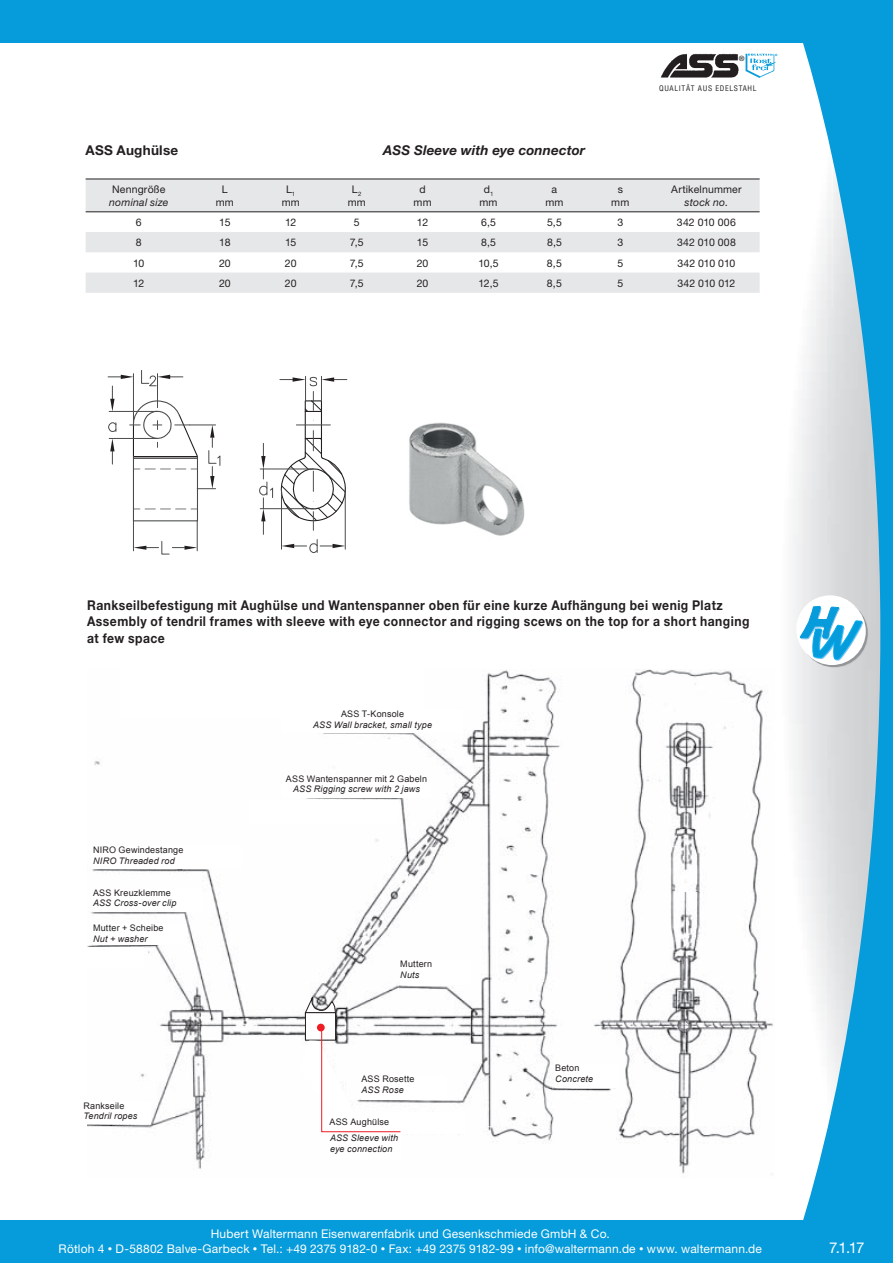
<style>
.page{position:relative;width:893px;height:1263px;background:#fff}
.page>*{position:absolute;margin:0;border:0;box-sizing:border-box;transform-origin:0 0}
.t1{font:15px "Helvetica Neue";color:#fff}
.t2{font:700 13.5px/16.2px "Helvetica Neue";letter-spacing:.04em;color:#231f20;scale:.9 1}
.t3{font:italic 700 13.5px "Helvetica Neue";letter-spacing:.005em;color:#231f20}
.t4{font:700 13.5px "Helvetica Neue";letter-spacing:.02em;color:#231f20}
.t5{font:12px/14.4px "Helvetica Neue";letter-spacing:.015em;color:#fff;text-align:center}
.t6{font:10.5px/12.6px "Helvetica Neue";letter-spacing:.01em;color:#231f20;text-align:center}
.t7{font:italic 10.5px "Helvetica Neue";letter-spacing:.02em;color:#231f20}
.t8{font:10.5px "Helvetica Neue";letter-spacing:-.01em;color:#231f20}
.t9{font:italic 9px/10.8px "Arial";letter-spacing:.02em;color:#231f20}
.t10{font:9px "Arial";letter-spacing:.02em;color:#231f20}
.t11{font:condensed 7.5px "Helvetica";letter-spacing:.09em;color:#231f20}
.t12{font:500 7.2px "Helvetica Neue";color:#231f20}
.s1{font-size:9px}
</style>
<div class="page">
<img style="left:660px;top:53px;width:79px;height:25px">
<img style="left:745px;top:53px;width:33px;height:25px">
<svg style="left:793px;top:43px;width:100px;height:1220px"></svg>
<div style="left:0;top:0;width:893px;height:43px;background:#069bda"></div>
<div style="left:0;top:1220px;width:821px;height:43px;background:#069bda"></div>
<svg style="left:796px;top:595px;width:68px;height:68px"></svg>
<svg style="left:800px;top:599px;width:68px;height:68px"></svg>
<div style="left:798px;top:597px;width:68px;height:68px;background:#fff;border-radius:50%"></div>
<svg style="left:800px;top:606px;width:63px;height:54px"></svg>
<img style="left:409px;top:422px;width:116px;height:114px">
<svg style="left:176px;top:509px;width:21px;height:1px"></svg>
<svg style="left:134px;top:509px;width:36px;height:1px"></svg>
<hr style="left:133px;top:520px;width:64px;height:1px;background:#494a4b">
<hr style="left:197px;top:458px;width:1px;height:63px;background:#494a4b">
<hr style="left:133px;top:458px;width:1px;height:63px;background:#494a4b">
<hr style="left:197px;top:521px;width:1px;height:30px;background:#494a4b">
<hr style="left:133px;top:521px;width:1px;height:30px;background:#494a4b">
<svg style="left:133px;top:541px;width:64px;height:14px"></svg>
<svg style="left:108px;top:370px;width:112px;height:119px"></svg>
<svg style="left:259px;top:376px;width:89px;height:177px"></svg>
<svg style="left:86px;top:180px;width:674px;height:113px;fill:#e6e7e9"></svg>
<svg style="left:85px;top:178px;width:675px;height:2px"></svg>
<svg style="left:85px;top:211px;width:675px;height:2px"></svg>
<img style="left:87px;top:670px;width:686px;height:504px">
<div style="left:282px;top:775px;width:149px;height:22px;background:#fff"></div>
<div style="left:93px;top:847px;width:149px;height:22px;background:#fff"></div>
<div style="left:400px;top:960px;width:71px;height:24px;background:#fff"></div>
<div style="left:361px;top:1075px;width:86px;height:24px;background:#fff"></div>
<div style="left:555px;top:1064px;width:63px;height:24px;background:#fff"></div>
<div style="left:93px;top:889px;width:110px;height:22px;background:#fff"></div>
<div style="left:93px;top:924px;width:93px;height:20px;background:#fff"></div>
<div style="left:84px;top:1102px;width:67px;height:22px;background:#fff"></div>
<div style="left:51px;top:948px;width:93px;height:20px;background:#fff"></div>
<div style="left:250px;top:800px;width:148px;height:22px;background:#fff"></div>
<div style="left:120px;top:665px;width:303px;height:53px;background:#fff"></div>
<div style="left:282px;top:710px;width:181px;height:23px;background:#fff"></div>
<svg style="left:305px;top:996px;width:31px;height:16px"></svg>
<div style="left:305px;top:1013px;width:31px;height:27px;background:#fff"></div>
<div style="left:305px;top:1012px;width:31px;height:28px;border:1px solid #231f20"></div>
<div style="left:317px;top:1024px;width:8px;height:7px;background:#ee1d23;border-radius:50%"></div>
<div style="left:330px;top:1134px;width:71px;height:25px;background:#fff"></div>
<div style="left:330px;top:1112px;width:135px;height:22px;background:#fff"></div>
<svg style="left:298px;top:1027px;width:103px;height:114px"></svg>
<p class="t12" style="left:739px;top:55px;width:7px">®</p>
<p class="t11" style="left:659px;top:85px;width:99px">QUALITÄT AUS EDELSTAHL</p>
<p class="t4" style="left:86px;top:145px;width:94px">ASS Aughülse</p>
<p class="t3" style="left:383px;top:145px;width:203px">ASS Sleeve with eye connector</p>
<p class="t6" style="left:112px;top:184px;width:55px">Nenngröße</p>
<p class="t7" style="left:109px;top:198px;width:61px">nominal size</p>
<p class="t6" style="left:216px;top:184px;width:20px">L mm</p>
<p class="t6" style="left:282px;top:184px;width:20px">L<sub>1 </sub>mm</p>
<p class="t6" style="left:348px;top:184px;width:20px">L<sub>2 </sub>mm</p>
<p class="t6" style="left:414px;top:184px;width:20px">d mm</p>
<p class="t6" style="left:479px;top:184px;width:20px">d<sub>1 </sub>mm</p>
<p class="t6" style="left:545px;top:184px;width:20px">a mm</p>
<p class="t6" style="left:611px;top:184px;width:20px">s mm</p>
<p class="t6" style="left:671px;top:184px;width:72px">Artikelnummer</p>
<p class="t7" style="left:685px;top:198px;width:45px">stock no.</p>
<p class="t6" style="left:136px;top:217px;width:7px">6</p>
<p class="t6" style="left:219px;top:217px;width:13px">15</p>
<p class="t6" style="left:285px;top:217px;width:13px">12</p>
<p class="t6" style="left:354px;top:217px;width:7px">5</p>
<p class="t6" style="left:417px;top:217px;width:13px">12</p>
<p class="t6" style="left:481px;top:217px;width:16px">6,5</p>
<p class="t6" style="left:547px;top:217px;width:16px">5,5</p>
<p class="t6" style="left:617px;top:217px;width:7px">3</p>
<p class="t6" style="left:677px;top:217px;width:60px">342 010 006</p>
<p class="t6" style="left:136px;top:237px;width:7px">8</p>
<p class="t6" style="left:219px;top:237px;width:13px">18</p>
<p class="t6" style="left:285px;top:237px;width:13px">15</p>
<p class="t6" style="left:350px;top:237px;width:15px">7,5</p>
<p class="t6" style="left:417px;top:237px;width:13px">15</p>
<p class="t6" style="left:481px;top:237px;width:16px">8,5</p>
<p class="t6" style="left:547px;top:237px;width:16px">8,5</p>
<p class="t6" style="left:617px;top:237px;width:7px">3</p>
<p class="t6" style="left:677px;top:237px;width:60px">342 010 008</p>
<p class="t6" style="left:133px;top:258px;width:13px">10</p>
<p class="t6" style="left:219px;top:258px;width:13px">20</p>
<p class="t6" style="left:285px;top:258px;width:13px">20</p>
<p class="t6" style="left:350px;top:258px;width:15px">7,5</p>
<p class="t6" style="left:417px;top:258px;width:13px">20</p>
<p class="t6" style="left:478px;top:258px;width:22px">10,5</p>
<p class="t6" style="left:547px;top:258px;width:16px">8,5</p>
<p class="t6" style="left:617px;top:258px;width:7px">5</p>
<p class="t8" style="left:677px;top:259px;width:59px">342 010 010</p>
<p class="t6" style="left:133px;top:278px;width:13px">12</p>
<p class="t6" style="left:219px;top:278px;width:13px">20</p>
<p class="t6" style="left:285px;top:278px;width:13px">20</p>
<p class="t6" style="left:350px;top:278px;width:15px">7,5</p>
<p class="t6" style="left:417px;top:278px;width:13px">20</p>
<p class="t6" style="left:478px;top:278px;width:22px">12,5</p>
<p class="t6" style="left:547px;top:278px;width:16px">8,5</p>
<p class="t6" style="left:617px;top:278px;width:7px">5</p>
<p class="t8" style="left:678px;top:279px;width:59px">342 010 012</p>
<p class="t2" style="left:87px;top:598px;width:737px">Rankseilbefestigung mit Aughülse und Wantenspanner oben für eine kurze Aufhängung bei wenig Platz<br>Assembly of tendril frames with sleeve with eye connector and rigging scews on the top for a short hanging at few space</p>
<p class="t10" style="left:341px;top:708px;width:65px">ASS T-Konsole</p>
<p class="t9" style="left:313px;top:719px;width:120px">ASS Wall bracket, small type</p>
<p class="t10" style="left:93px;top:845px;width:92px">NIRO Gewindestange</p>
<p class="t9" style="left:93px;top:856px;width:83px">NIRO Threaded rod</p>
<p class="t10" style="left:93px;top:887px;width:79px">ASS Kreuzklemme</p>
<p class="t9" style="left:93px;top:898px;width:85px">ASS Cross-over clip</p>
<p class="t10" style="left:93px;top:923px;width:72px">Mutter + Scheibe</p>
<p class="t9" style="left:93px;top:933px;width:56px">Nut + washer</p>
<p class="t10" style="left:84px;top:1100px;width:42px">Rankseile</p>
<p class="t9" style="left:84px;top:1111px;width:55px">Tendril ropes</p>
<p class="t10" style="left:286px;top:773px;width:143px">ASS Wantenspanner mit 2 Gabeln</p>
<p class="t9" style="left:293px;top:784px;width:128px">ASS Rigging screw with 2 jaws</p>
<p class="t10" style="left:400px;top:959px;width:33px">Muttern</p>
<p class="t9" style="left:400px;top:969px;width:21px">Nuts</p>
<p class="t10" style="left:361px;top:1074px;width:55px">ASS Rosette</p>
<p class="t9" style="left:361px;top:1084px;width:44px">ASS Rose</p>
<p class="t10" style="left:330px;top:1117px;width:61px">ASS Aughülse</p>
<p class="t9" style="left:330px;top:1133px;width:69px">ASS Sleeve with eye connection</p>
<p class="t10" style="left:555px;top:1063px;width:26px">Beton</p>
<p class="t9" style="left:555px;top:1073px;width:39px">Concrete</p>
<p class="t5" style="left:59px;top:1228px;width:705px">Hubert Waltermann Eisenwarenfabrik und Gesenkschmiede GmbH &amp; Co.<br>Rötloh 4 <span class="s1">•</span> D-58802 Balve-Garbeck <span class="s1">•</span> Tel.: +49 2375 9182-0 <span class="s1">•</span> Fax: +49 2375 9182-99 <span class="s1">•</span> info@waltermann.de <span class="s1">•</span> www. waltermann.de</p>
<p class="t1" style="left:829px;top:1242px;width:37px">7.1.17</p>
</div>
